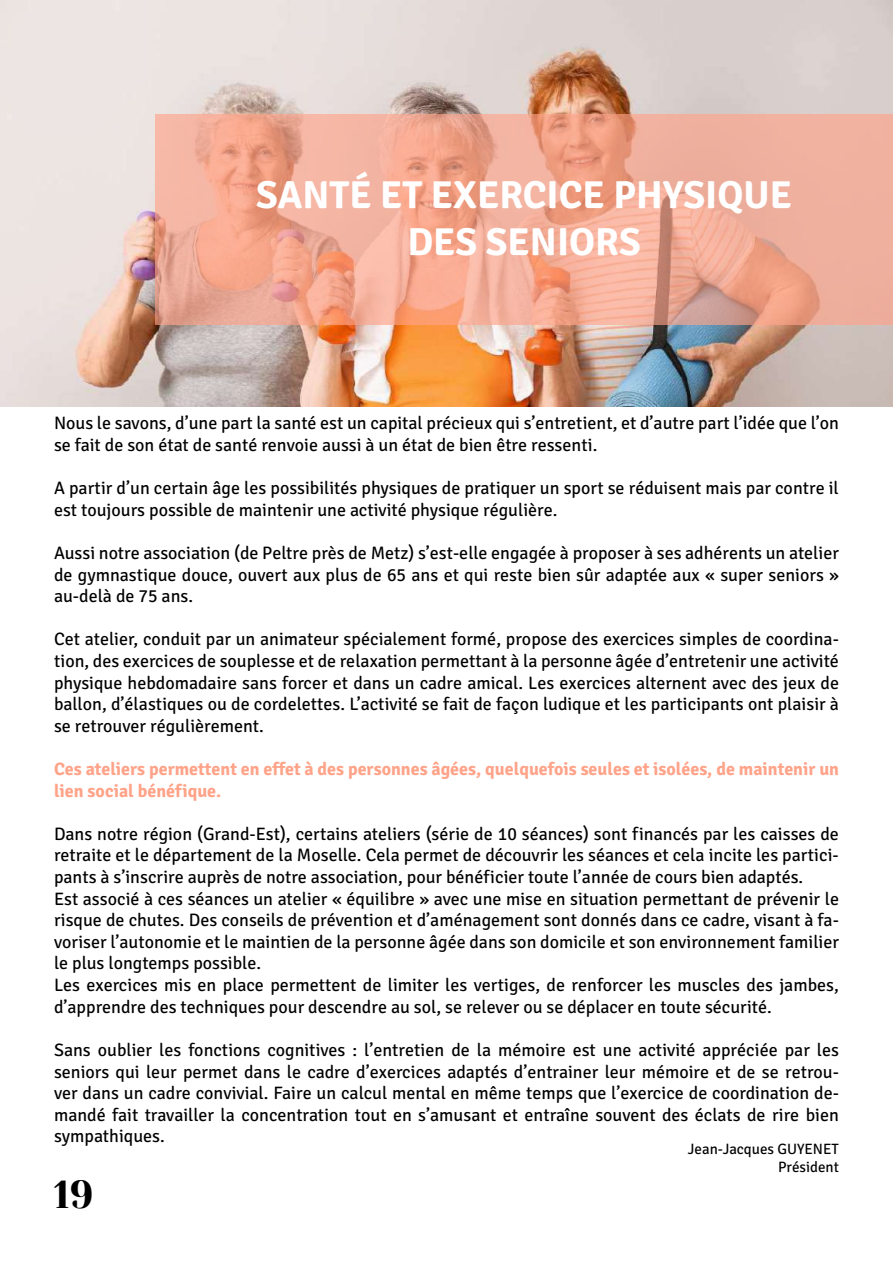
<style>
.page{position:relative;width:893px;height:1263px;background:#fff}
.page>*{position:absolute;margin:0;border:0;box-sizing:border-box;transform-origin:0 0}
.t1{font:700 39px/46.8px "Signika Negative";color:#fff;text-align:center}
.t2{font:39px "Yeseva One";color:#000}
.t3{font:18px/21.6px "Signika Negative";color:#000}
.t4{font:700 18px/21.6px "Signika Negative";color:#ffa389}
.t5{font:15px/18px "Signika Negative";color:#000;text-align:right}
</style>
<div class="page">
<img style="left:0;top:0;width:893px;height:407px">
<svg style="left:155px;top:114px;width:738px;height:211px;background:#efaa94"></svg>
<h1 class="t1" style="left:256px;top:170px;width:537px">SANTÉ ET EXERCICE PHYSIQUE<br>DES SENIORS</h1>
<p class="t3" style="left:54px;top:412px;width:787px">Nous le savons, d’une part la santé est un capital précieux qui s’entretient, et d’autre part l’idée que l’on se fait de son état de santé renvoie aussi à un état de bien être ressenti.</p>
<p class="t3" style="left:54px;top:477px;width:786px">A partir d’un certain âge les possibilités physiques de pratiquer un sport se réduisent mais par contre il est toujours possible de maintenir une activité physique régulière.</p>
<p class="t3" style="left:54px;top:542px;width:787px;text-align:justify">Aussi notre association (de Peltre près de Metz) s’est-elle engagée à proposer à ses adhérents un atelier de gymnastique douce, ouvert aux plus de 65 ans et qui reste bien sûr adaptée aux « super seniors » au-delà de 75 ans.</p>
<p class="t3" style="left:54px;top:628px;width:787px;text-align:justify">Cet atelier, conduit par un animateur spécialement formé, propose des exercices simples de coordina&shy;tion, des exercices de souplesse et de relaxation permettant à la personne âgée d’entretenir une activité physique hebdomadaire sans forcer et dans un cadre amical. Les exercices alternent avec des jeux de ballon, d’élastiques ou de cordelettes. L’activité se fait de façon ludique et les participants ont plaisir à se retrouver régulièrement.</p>
<p class="t4" style="left:54px;top:758px;width:787px">Ces ateliers permettent en effet à des personnes âgées, quelquefois seules et isolées, de maintenir un lien social bénéfique.</p>
<p class="t3" style="left:54px;top:823px;width:786px">Dans notre région (Grand-Est), certains ateliers (série de 10 séances) sont financés par les caisses de retraite et le département de la Moselle. Cela permet de découvrir les séances et cela incite les partici&shy;pants à s’inscrire auprès de notre association, pour bénéficier toute l’année de cours bien adaptés.<br>Est associé à ces séances un atelier « équilibre » avec une mise en situation permettant de prévenir le risque de chutes. Des conseils de prévention et d’aménagement sont donnés dans ce cadre, visant à fa&shy;voriser l’autonomie et le maintien de la personne âgée dans son domicile et son environnement familier le plus longtemps possible.<br>Les exercices mis en place permettent de limiter les vertiges, de renforcer les muscles des jambes, d’apprendre des techniques pour descendre au sol, se relever ou se déplacer en toute sécurité.</p>
<p class="t3" style="left:54px;top:1039px;width:787px;text-align:justify">Sans oublier les fonctions cognitives : l’entretien de la mémoire est une activité appréciée par les seniors qui leur permet dans le cadre d’exercices adaptés d’entrainer leur mémoire et de se retrou&shy;ver dans un cadre convivial. Faire un calcul mental en même temps que l’exercice de coordination de&shy;mandé fait travailler la concentration tout en s’amusant et entraîne souvent des éclats de rire bien sympathiques.</p>
<p class="t5" style="left:688px;top:1140px;width:153px">Jean-Jacques GUYENET<br>Président</p>
<h1 class="t2" style="left:54px;top:1172px;width:41px">19</h1>
</div>
